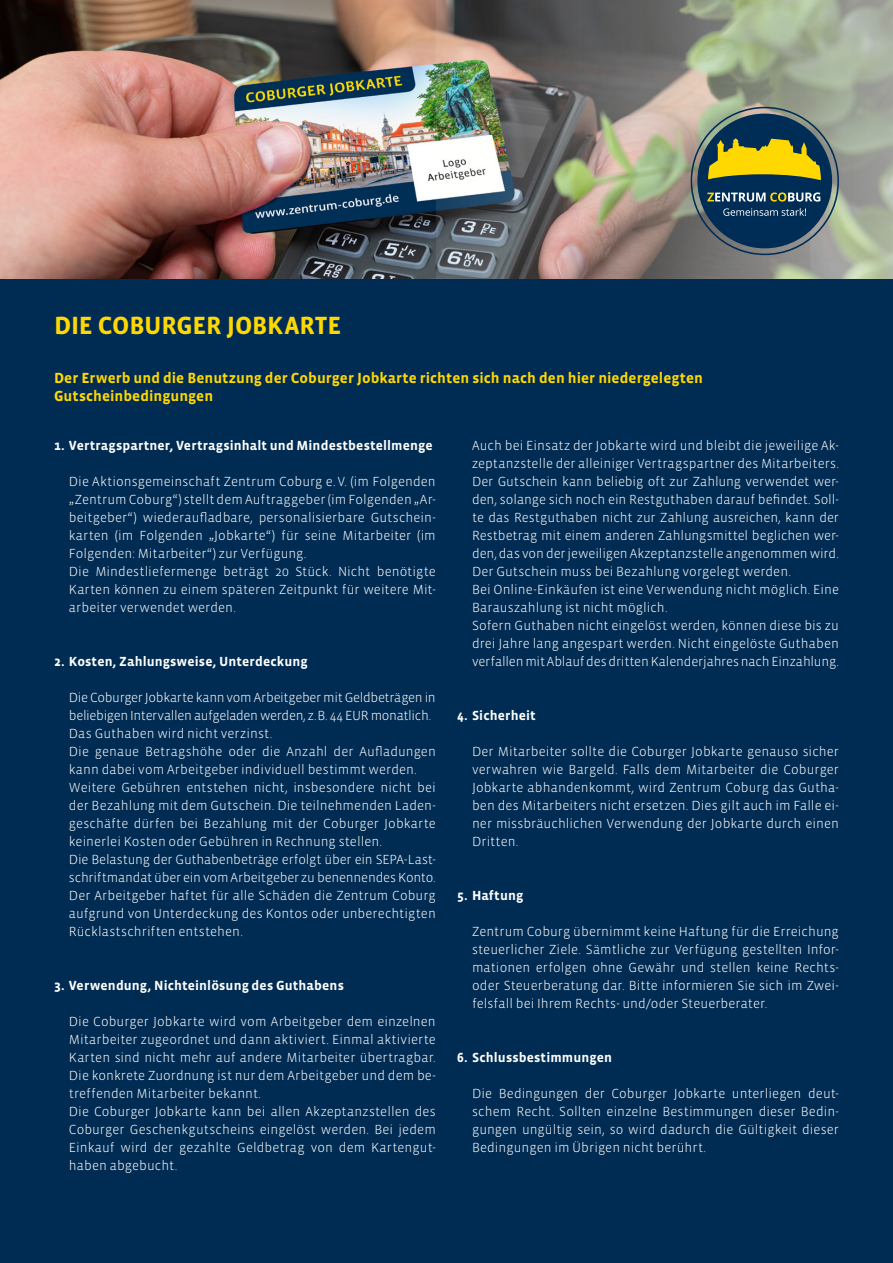
<style>
.page{position:relative;width:893px;height:1263px;background:#fff}
.page>*{position:absolute;margin:0;border:0;box-sizing:border-box;transform-origin:0 0}
.t1{font:700 25.5px "Vista Sans OT";letter-spacing:-.01em;color:#ffd801}
.t2{font:700 15px/18px "Vista Sans OT";letter-spacing:.005em;color:#ffd801}
.t3{font:300 13.5px/18px "Vista Sans OT";letter-spacing:.005em;color:#fff;text-align:justify}
.t4{font:700 13.5px "Vista Sans OT";letter-spacing:.01em;color:#fff}
.t5{font:300 13.5px/18px "Vista Sans OT";letter-spacing:-.025em;color:#fff}
.t6{font:300 13.5px/18px "Vista Sans OT";letter-spacing:-.015em;color:#fff}
</style>
<div class="page">
<div style="left:0;top:192px;width:893px;height:1071px;background:#002c53"></div>
<img style="left:0;top:0;width:437px;height:278px">
<img style="left:437px;top:0;width:456px;height:278px">
<svg style="left:691px;top:107px;width:148px;height:148px"></svg>
<p class="t1" style="left:54px;top:312px;width:289px">DIE COBURGER JOBKARTE</p>
<p class="t2" style="left:54px;top:369px;width:651px">Der Erwerb und die Benutzung der Coburger Jobkarte richten sich nach den hier niedergelegten<br>Gutscheinbedingungen</p>
<p class="t4" style="left:54px;top:439px;width:380px">1. Vertragspartner, Vertragsinhalt und Mindestbestellmenge</p>
<p class="t3" style="left:69px;top:473px;width:368px">Die Aktionsgemeinschaft Zentrum Coburg e.V. (im Folgenden „Zentrum Coburg“) stellt dem Auftraggeber (im Folgenden „Ar&shy;beitgeber“) wiederaufladbare, personalisierbare Gutschein&shy;karten (im Folgenden „Jobkarte“) für seine Mitarbeiter (im Folgenden: Mitarbeiter“) zur Verfügung.</p>
<p class="t3" style="left:69px;top:563px;width:368px">Die Mindestliefermenge beträgt 20 Stück. Nicht benötigte Karten können zu einem späteren Zeitpunkt für weitere Mit&shy;arbeiter verwendet werden.</p>
<p class="t4" style="left:54px;top:655px;width:255px">2. Kosten, Zahlungsweise, Unterdeckung</p>
<p class="t5" style="left:69px;top:689px;width:368px">Die Coburger Jobkarte kann vom Arbeitgeber mit Geldbeträgen in beliebigen Intervallen aufgeladen werden, z.B. 44 EUR monatlich.</p>
<p class="t3" style="left:69px;top:725px;width:205px">Das Guthaben wird nicht verzinst.</p>
<p class="t3" style="left:69px;top:743px;width:368px">Die genaue Betragshöhe oder die Anzahl der Aufladungen kann dabei vom Arbeitgeber individuell bestimmt werden.</p>
<p class="t3" style="left:69px;top:779px;width:368px">Weitere Gebühren entstehen nicht, insbesondere nicht bei der Bezahlung mit dem Gutschein. Die teilnehmenden Laden&shy;geschäfte dürfen bei Bezahlung mit der Coburger Jobkarte keinerlei Kosten oder Gebühren in Rechnung stellen.</p>
<p class="t6" style="left:69px;top:851px;width:368px">Die Belastung der Guthabenbeträge erfolgt über ein SEPA-Last&shy;schriftmandat über ein vom Arbeitgeber zu benennendes Konto.</p>
<p class="t3" style="left:69px;top:887px;width:368px">Der Arbeitgeber haftet für alle Schäden die Zentrum Coburg aufgrund von Unterdeckung des Kontos oder unberechtigten Rücklastschriften entstehen.</p>
<p class="t4" style="left:54px;top:979px;width:291px">3. Verwendung, Nichteinlösung des Guthabens</p>
<p class="t3" style="left:69px;top:1013px;width:368px">Die Coburger Jobkarte wird vom Arbeitgeber dem einzelnen Mitarbeiter zugeordnet und dann aktiviert. Einmal aktivierte Karten sind nicht mehr auf andere Mitarbeiter übertragbar.<br>Die konkrete Zuordnung ist nur dem Arbeitgeber und dem be&shy;treffenden Mitarbeiter bekannt.</p>
<p class="t3" style="left:69px;top:1103px;width:368px">Die Coburger Jobkarte kann bei allen Akzeptanzstellen des Coburger Geschenkgutscheins eingelöst werden. Bei jedem Einkauf wird der gezahlte Geldbetrag von dem Kartengut&shy;haben abgebucht.</p>
<p class="t3" style="left:472px;top:437px;width:368px">Auch bei Einsatz der Jobkarte wird und bleibt die jeweilige Ak&shy;zeptanzstelle der alleiniger Vertragspartner des Mitarbeiters.</p>
<p class="t3" style="left:472px;top:473px;width:368px">Der Gutschein kann beliebig oft zur Zahlung verwendet wer&shy;den, solange sich noch ein Restguthaben darauf befindet. Soll&shy;te das Restguthaben nicht zur Zahlung ausreichen, kann der Restbetrag mit einem anderen Zahlungsmittel beglichen wer&shy;den, das von der jeweiligen Akzeptanzstelle angenommen wird.</p>
<p class="t3" style="left:472px;top:563px;width:320px">Der Gutschein muss bei Bezahlung vorgelegt werden.</p>
<p class="t3" style="left:472px;top:581px;width:368px">Bei Online-Einkäufen ist eine Verwendung nicht möglich. Eine<br>Barauszahlung ist nicht möglich.</p>
<p class="t3" style="left:472px;top:617px;width:368px">Sofern Guthaben nicht eingelöst werden, können diese bis zu drei Jahre lang angespart werden. Nicht eingelöste Guthaben verfallen mit Ablauf des dritten Kalenderjahres nach Einzahlung.</p>
<p class="t4" style="left:457px;top:709px;width:80px">4. Sicherheit</p>
<p class="t3" style="left:472px;top:743px;width:368px">Der Mitarbeiter sollte die Coburger Jobkarte genauso sicher verwahren wie Bargeld. Falls dem Mitarbeiter die Coburger Jobkarte abhandenkommt, wird Zentrum Coburg das Gutha&shy;ben des Mitarbeiters nicht ersetzen. Dies gilt auch im Falle ei&shy;ner missbräuchlichen Verwendung der Jobkarte durch einen Dritten.</p>
<p class="t4" style="left:457px;top:889px;width:68px">5. Haftung</p>
<p class="t3" style="left:472px;top:923px;width:368px">Zentrum Coburg übernimmt keine Haftung für die Erreichung steuerlicher Ziele. Sämtliche zur Verfügung gestellten Infor&shy;mationen erfolgen ohne Gewähr und stellen keine Rechts&shy;oder Steuerberatung dar. Bitte informieren Sie sich im Zwei&shy;felsfall bei Ihrem Rechts- und/oder Steuerberater.</p>
<p class="t4" style="left:457px;top:1051px;width:156px">6. Schlussbestimmungen</p>
<p class="t3" style="left:472px;top:1085px;width:368px">Die Bedingungen der Coburger Jobkarte unterliegen deut&shy;schem Recht. Sollten einzelne Bestimmungen dieser Bedin&shy;gungen ungültig sein, so wird dadurch die Gültigkeit dieser Bedingungen im Übrigen nicht berührt.</p>
</div>
